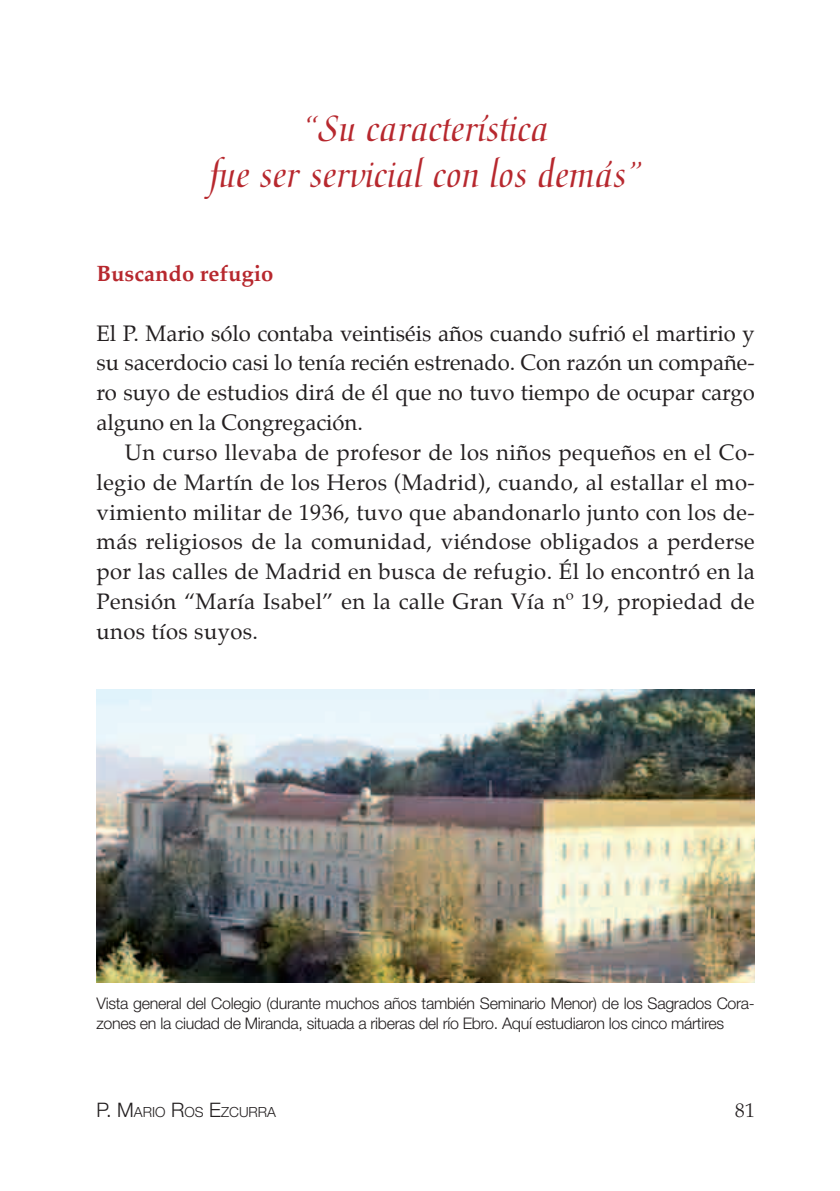
<style>
.page{position:relative;width:840px;height:1191px;background:#fff}
.page>*{position:absolute;margin:0;border:0;box-sizing:border-box;transform-origin:0 0}
.t1{font:40px/46px "Medici Script";color:#b7282e;text-align:center}
.t2{font:22px/29.8px "Palatino";color:#231f20;text-align:justify}
.t3{font:700 22px "Palatino";color:#b7282e}
.t4{font:300 20px "Palatino";color:#231f20}
.t5{font:300 16px/20px "Helvetica Neue";letter-spacing:-.02em;color:#231f20}
.t6{font:300 14px "Helvetica Neue";color:#231f20}
.s1{font-size:20px}
</style>
<div class="page">
<img style="left:96px;top:689px;width:658px;height:293px">
<h1 class="t1" style="left:209px;top:107px;width:433px">“Su característica<br>fue ser servicial con los demás”</h1>
<p class="t3" style="left:96px;top:255px;width:178px">Buscando refugio</p>
<p class="t2" style="left:96px;top:318px;width:659px">El P. Mario sólo contaba veintiséis años cuando sufrió el martirio y su sacerdocio casi lo tenía recién estrenado. Con razón un compañe&shy;ro suyo de estudios dirá de él que no tuvo tiempo de ocupar cargo alguno en la Congregación.</p>
<p class="t2" style="left:96px;top:437px;width:659px;text-indent:28px">Un curso llevaba de profesor de los niños pequeños en el Co&shy;legio de Martín de los Heros (Madrid), cuando, al estallar el mo&shy;vimiento militar de 1936, tuvo que abandonarlo junto con los de&shy;más religiosos de la comunidad, viéndose obligados a perderse por las calles de Madrid en busca de refugio. Él lo encontró en la Pensión “María Isabel” en la calle Gran Vía nº 19, propiedad de unos tíos suyos.</p>
<p class="t5" style="left:96px;top:992px;width:657px">Vista general del Colegio (durante muchos años también Seminario Menor) de los Sagrados Cora&shy;zones en la ciudad de Miranda, situada a riberas del río Ebro. Aquí estudiaron los cinco mártires</p>
<p class="t6" style="left:96px;top:1103px;width:181px"><span class="s1">P. M</span>ARIO <span class="s1">R</span>OS <span class="s1">E</span>ZCURRA</p>
<p class="t4" style="left:734px;top:1098px;width:21px">81</p>
</div>
